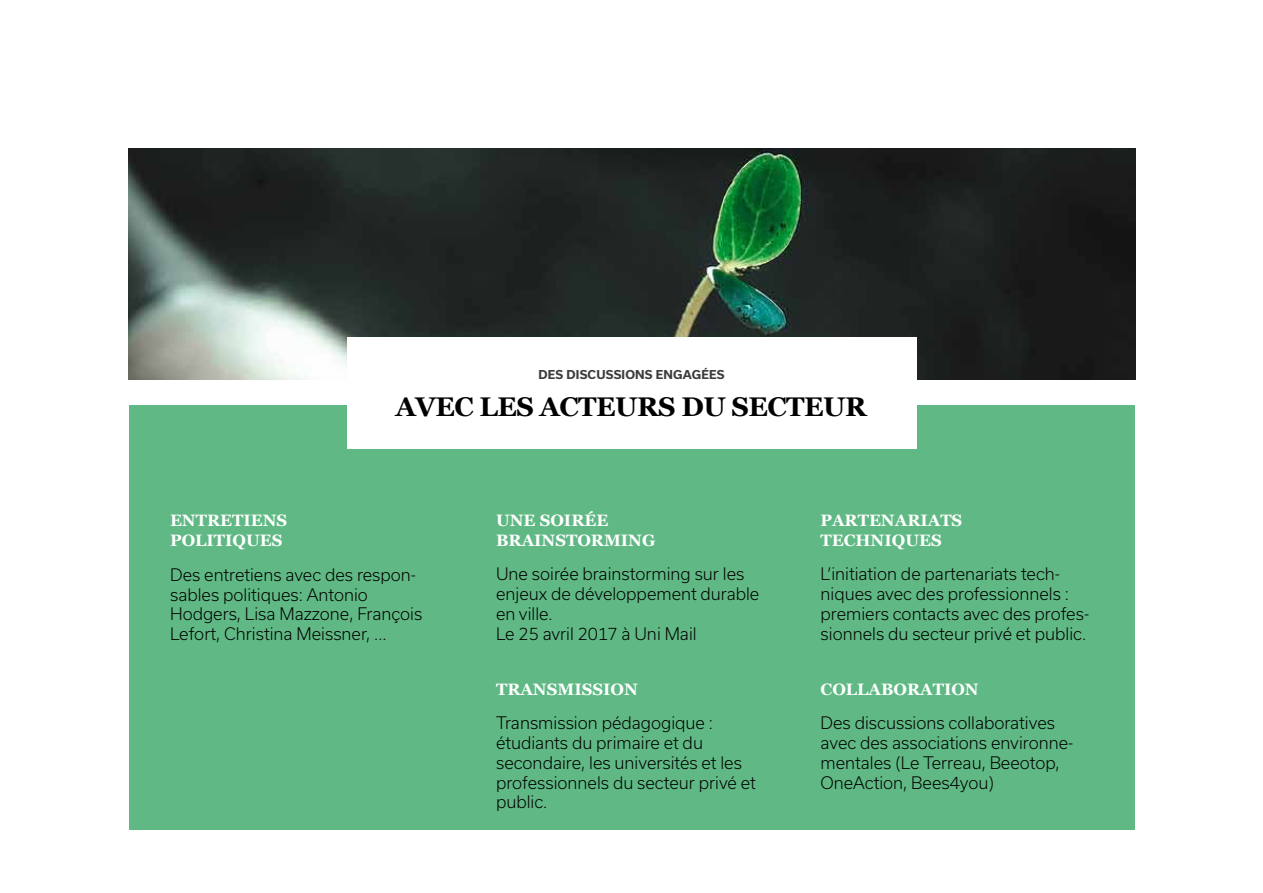
<style>
.page{position:relative;width:1263px;height:893px;background:#fff}
.page>*{position:absolute;margin:0;border:0;box-sizing:border-box;transform-origin:0 0}
.t1{font:700 27px "Georgia";letter-spacing:-.02em;color:#000}
.t2{font:300 16.5px/19.8px "Usual";color:#000}
.t3{font:700 16.5px/19.8px "Georgia";color:#fff}
.t4{font:700 11.7px "Usual";letter-spacing:.015em;color:#3c3c3b}
</style>
<div class="page">
<div style="left:130px;top:405px;width:1005px;height:424px;background:#60b984"></div>
<img style="left:129px;top:149px;width:1006px;height:230px">
<div style="left:347px;top:337px;width:570px;height:111px;background:#fff"></div>
<p class="t4" style="left:538px;top:368px;width:187px">DES DISCUSSIONS ENGAGÉES</p>
<h1 class="t1" style="left:395px;top:389px;width:473px">AVEC LES ACTEURS DU SECTEUR</h1>
<p class="t3" style="left:170px;top:510px;width:119px">ENTRETIENS<br>POLITIQUES</p>
<p class="t2" style="left:170px;top:565px;width:254px">Des entretiens avec des respon&shy;sables politiques: Antonio<br>Hodgers, Lisa Mazzone, François<br>Lefort, Christina Meissner, ...</p>
<p class="t3" style="left:496px;top:510px;width:161px">UNE SOIRÉE<br>BRAINSTORMING</p>
<p class="t2" style="left:496px;top:564px;width:265px">Une soirée brainstorming sur les enjeux de développement durable en ville.<br>Le 25 avril 2017 à Uni Mail</p>
<p class="t3" style="left:496px;top:679px;width:143px">TRANSMISSION</p>
<p class="t2" style="left:496px;top:713px;width:261px">Transmission pédagogique : étudiants du primaire et du secondaire, les universités et les professionnels du secteur privé et public.</p>
<p class="t3" style="left:820px;top:510px;width:143px">PARTENARIATS<br>TECHNIQUES</p>
<p class="t2" style="left:820px;top:564px;width:270px">L’initiation de partenariats tech&shy;niques avec des professionnels : premiers contacts avec des profes&shy;sionnels du secteur privé et public.</p>
<p class="t3" style="left:820px;top:679px;width:160px">COLLABORATION</p>
<p class="t2" style="left:820px;top:713px;width:254px">Des discussions collaboratives avec des associations environne&shy;mentales (Le Terreau, Beeotop,<br>OneAction, Bees4you)</p>
</div>
